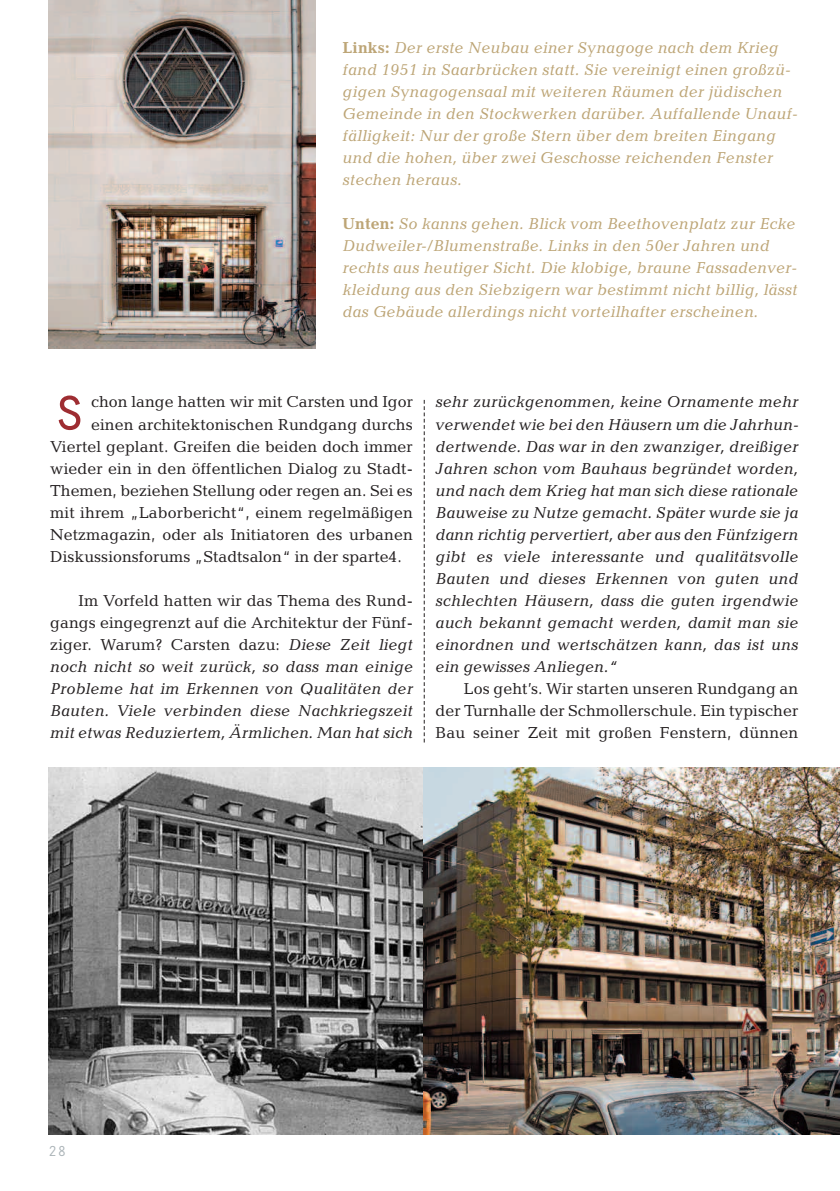
<style>
.page{position:relative;width:840px;height:1191px;background:#fff}
.page>*{position:absolute;margin:0;border:0;box-sizing:border-box;transform-origin:0 0}
.t1{font:64.2px "Orator";color:#9e2d32}
.t2{font:italic 16px/22px "Candida";letter-spacing:.005em;color:#231f20;text-align:justify}
.t3{font:italic 16px/22px "Candida";letter-spacing:.01em;color:#bda576}
.t4{font:16px/22px "Candida";letter-spacing:.005em;color:#231f20;text-align:justify}
.t5{font:15px "Orator";color:#aab3b7}
.s1{font-weight:700;font-style:normal}
.s2{font-style:normal}
</style>
<div class="page">
<img style="left:48px;top:767px;width:375px;height:367px">
<img style="left:423px;top:767px;width:416px;height:367px">
<div style="left:48px;top:0;width:272px;height:349px;background:linear-gradient(to bottom,#fff,#fff)"></div>
<img style="left:48px;top:0;width:267px;height:348px">
<svg style="left:423px;top:400px;width:1px;height:342px"></svg>
<p class="t3" style="left:342px;top:38px;width:456px"><span class="s1">Links:</span> Der erste Neubau einer Synagoge nach dem Krieg fand 1951 in Saarbrücken statt. Sie vereinigt einen großzü&shy;gigen Synagogensaal mit weiteren Räumen der jüdischen Gemeinde in den Stockwerken darüber. Auffallende Unauf&shy;fälligkeit: Nur der große Stern über dem breiten Eingang und die hohen, über zwei Geschosse reichenden Fenster stechen heraus.</p>
<p class="t3" style="left:342px;top:214px;width:456px"><span class="s1">Unten:</span> So kanns gehen. Blick vom Beethovenplatz zur Ecke Dudweiler-/Blumenstraße. Links in den 50er Jahren und rechts aus heutiger Sicht. Die klobige, braune Fassadenver&shy;kleidung aus den Siebzigern war bestimmt nicht billig, lässt das Gebäude allerdings nicht vorteilhafter erscheinen.</p>
<h1 class="t1" style="left:50px;top:370px;width:40px">s</h1>
<p class="t4" style="left:91px;top:393px;width:323px">chon lange hatten wir mit Carsten und Igor</p>
<p class="t4" style="left:91px;top:415px;width:323px">einen architektonischen Rundgang durchs</p>
<p class="t4" style="left:50px;top:437px;width:364px">Viertel geplant. Greifen die beiden doch immer</p>
<p class="t4" style="left:50px;top:459px;width:364px">wieder ein in den öffentlichen Dialog zu Stadt-</p>
<p class="t4" style="left:50px;top:481px;width:364px">Themen, beziehen Stellung oder regen an. Sei es</p>
<p class="t4" style="left:50px;top:503px;width:364px">mit ihrem „Laborbericht“, einem regelmäßigen</p>
<p class="t4" style="left:50px;top:525px;width:364px">Netzmagazin, oder als Initiatoren des urbanen</p>
<p class="t4" style="left:50px;top:547px;width:353px">Diskussionsforums „Stadtsalon“ in der sparte4.</p>
<p class="t2" style="left:50px;top:591px;width:364px;text-indent:28px"><span class="s2">Im Vorfeld hatten wir das Thema des Rund&shy;gangs eingegrenzt auf die Architektur der Fünf&shy;ziger. Warum? Carsten dazu:</span> Diese Zeit liegt noch nicht so weit zurück, so dass man einige Probleme hat im Erkennen von Qualitäten der Bauten. Viele verbinden diese Nachkriegszeit mit etwas Reduziertem, Ärmlichen. Man hat sich</p>
<p class="t2" style="left:435px;top:393px;width:364px">sehr zurückgenommen, keine Ornamente mehr verwendet wie bei den Häusern um die Jahrhun&shy;dertwende. Das war in den zwanziger, dreißiger Jahren schon vom Bauhaus begründet worden, und nach dem Krieg hat man sich diese rationale Bauweise zu Nutze gemacht. Später wurde sie ja dann richtig pervertiert, aber aus den Fünfzigern gibt es viele interessante und qualitätsvolle Bauten und dieses Erkennen von guten und schlechten Häusern, dass die guten irgendwie auch bekannt gemacht werden, damit man sie einordnen und wertschätzen kann, das ist uns ein gewisses Anliegen.“</p>
<p class="t4" style="left:435px;top:679px;width:364px;text-indent:28px">Los geht’s. Wir starten unseren Rundgang an der Turnhalle der Schmollerschule. Ein typischer Bau seiner Zeit mit großen Fenstern, dünnen</p>
<p class="t5" style="left:48px;top:1141px;width:20px">28</p>
</div>
